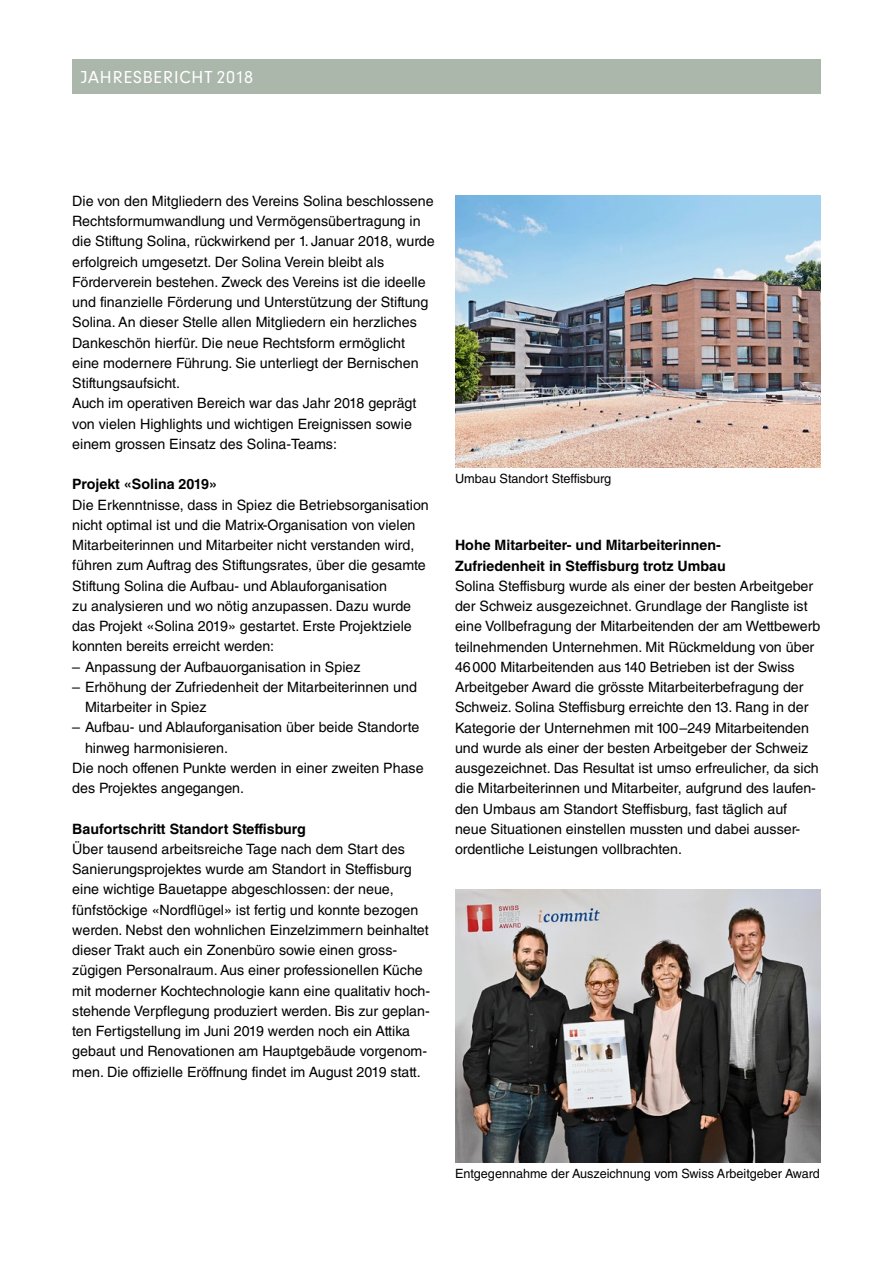
<style>
.page{position:relative;width:893px;height:1263px;background:#fff}
.page>*{position:absolute;margin:0;border:0;box-sizing:border-box;transform-origin:0 0}
.t1{font:18px "Neuzeit Gro";letter-spacing:.05em;color:#fff}
.t2{font:14.25px/20.2px "Helvetica LT Std";color:#000}
.t3{font:700 14.25px/20.2px "Helvetica LT Std";color:#000}
.t4{font:12.75px "Helvetica LT Std";color:#000}
</style>
<div class="page">
<div style="left:72px;top:60px;width:749px;height:34px;background:#acb7ab"></div>
<img style="left:455px;top:196px;width:366px;height:272px">
<img style="left:455px;top:890px;width:366px;height:272px">
<p class="t1" style="left:81px;top:67px;width:174px">JAHRESBERICHT 2018</p>
<p class="t2" style="left:72px;top:191px;width:364px">Die von den Mitgliedern des Vereins Solina beschlossene Rechtsformumwandlung und Vermögensübertragung in die Stiftung Solina, rückwirkend per 1. Januar 2018, wurde erfolgreich umgesetzt. Der Solina Verein bleibt als Förderverein bestehen. Zweck des Vereins ist die ideelle und finanzielle Förderung und Unterstützung der Stiftung Solina. An dieser Stelle allen Mitgliedern ein herzliches Dankeschön hierfür. Die neue Rechtsform ermöglicht eine modernere Führung. Sie unterliegt der Bernischen Stiftungsaufsicht.<br>Auch im operativen Bereich war das Jahr 2018 geprägt von vielen Highlights und wichtigen Ereignissen sowie einem grossen Einsatz des Solina-Teams:</p>
<p class="t3" style="left:72px;top:474px;width:146px">Projekt «Solina 2019»</p>
<p class="t2" style="left:72px;top:494px;width:358px">Die Erkenntnisse, dass in Spiez die Betriebsorganisation nicht optimal ist und die Matrix-Organisation von vielen Mitarbeiterinnen und Mitarbeiter nicht verstanden wird, führen zum Auftrag des Stiftungsrates, über die gesamte Stiftung Solina die Aufbau- und Ablauforganisation<br>zu analysieren und wo nötig anzupassen. Dazu wurde das Projekt «Solina 2019» gestartet. Erste Projektziele konnten bereits erreicht werden:</p>
<p class="t2" style="left:72px;top:656px;width:290px">– Anpassung der Aufbauorganisation in Spiez</p>
<p class="t2" style="left:85px;top:677px;width:333px;text-indent:-13px">– Erhöhung der Zufriedenheit der Mitarbeiterinnen und<br>Mitarbeiter in Spiez</p>
<p class="t2" style="left:72px;top:717px;width:349px">– Aufbau- und Ablauforganisation über beide Standorte</p>
<p class="t2" style="left:85px;top:737px;width:144px">hinweg harmonisieren.</p>
<p class="t2" style="left:72px;top:758px;width:353px">Die noch offenen Punkte werden in einer zweiten Phase</p>
<p class="t2" style="left:72px;top:778px;width:173px">des Projektes angegangen.</p>
<p class="t3" style="left:72px;top:818px;width:235px">Baufortschritt Standort Steffisburg</p>
<p class="t2" style="left:72px;top:839px;width:359px">Über tausend arbeitsreiche Tage nach dem Start des Sanierungsprojektes wurde am Standort in Steffisburg eine wichtige Bauetappe abgeschlossen: der neue, fünfstöckige «Nordflügel» ist fertig und konnte bezogen werden. Nebst den wohnlichen Einzelzimmern beinhaltet dieser Trakt auch ein Zonenbüro sowie einen gross&shy;zügigen Personalraum. Aus einer professionellen Küche mit moderner Kochtechnologie kann eine qualitativ hoch&shy;stehende Verpflegung produziert werden. Bis zur geplan&shy;ten Fertigstellung im Juni 2019 werden noch ein Attika gebaut und Renovationen am Hauptgebäude vorgenom&shy;men. Die offizielle Eröffnung findet im August 2019 statt.</p>
<p class="t4" style="left:455px;top:471px;width:158px">Umbau Standort Steffisburg</p>
<p class="t3" style="left:455px;top:535px;width:272px">Hohe Mitarbeiter- und Mitarbeiterinnen-<br>Zufriedenheit in Steffisburg trotz Umbau</p>
<p class="t2" style="left:455px;top:576px;width:367px">Solina Steffisburg wurde als einer der besten Arbeitgeber der Schweiz ausgezeichnet. Grundlage der Rangliste ist eine Vollbefragung der Mitarbeitenden der am Wettbewerb teilnehmenden Unternehmen. Mit Rückmeldung von über 46000 Mitarbeitenden aus 140 Betrieben ist der Swiss Arbeitgeber Award die grösste Mitarbeiterbefragung der Schweiz. Solina Steffisburg erreichte den 13. Rang in der Kategorie der Unternehmen mit 100–249 Mitarbeitenden und wurde als einer der besten Arbeitgeber der Schweiz ausgezeichnet. Das Resultat ist umso erfreulicher, da sich die Mitarbeiterinnen und Mitarbeiter, aufgrund des laufen&shy;den Umbaus am Standort Steffisburg, fast täglich auf neue Situationen einstellen mussten und dabei ausser&shy;ordentliche Leistungen vollbrachten.</p>
<p class="t4" style="left:455px;top:1166px;width:366px">Entgegennahme der Auszeichnung vom Swiss Arbeitgeber Award</p>
</div>
